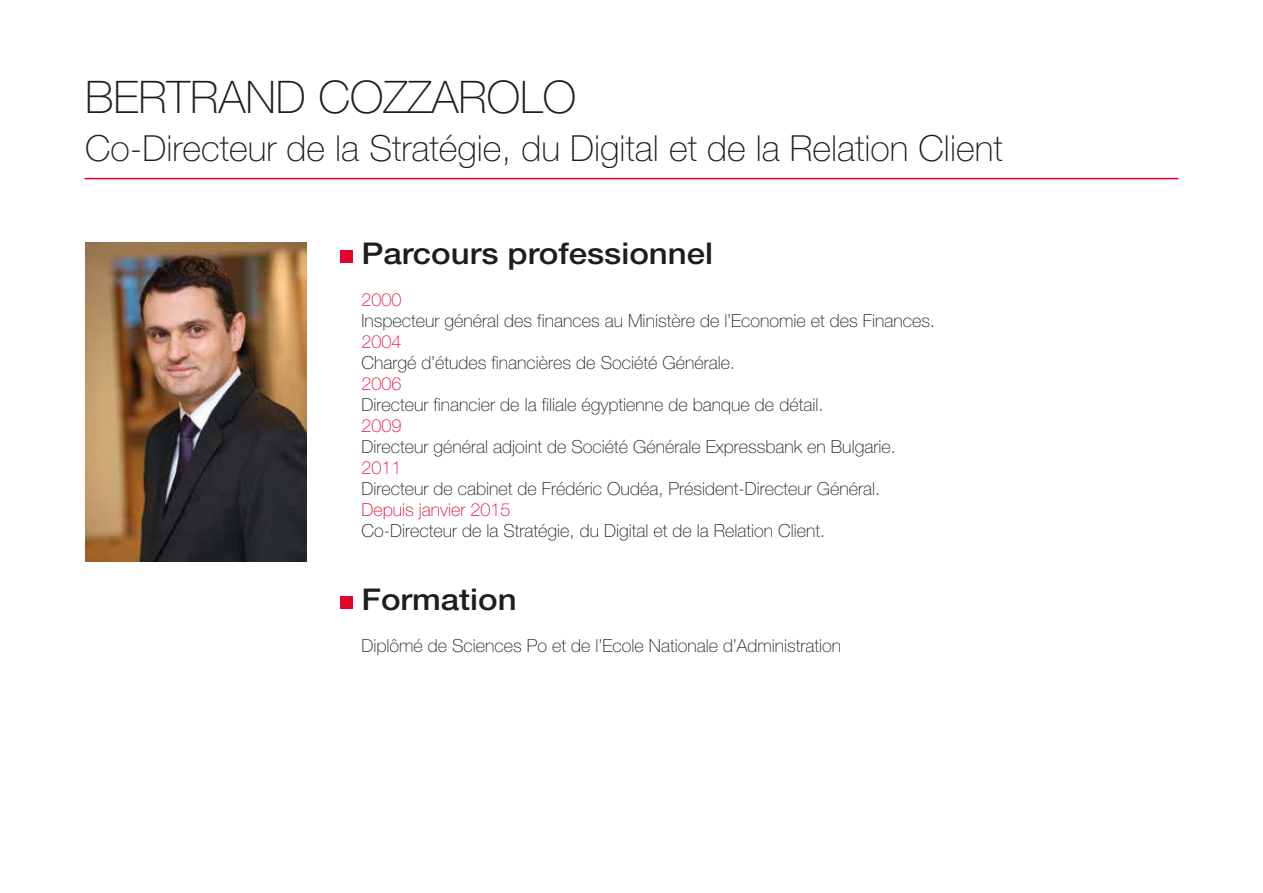
<style>
.page{position:relative;width:1263px;height:893px;background:#fff}
.page>*{position:absolute;margin:0;border:0;box-sizing:border-box;transform-origin:0 0}
.t1{font:100 45px "Helvetica Neue";color:#1d1d1b}
.t2{font:100 36px "Helvetica Neue";color:#1d1d1b}
.t3{font:500 30px "Helvetica Neue";color:#1d1d1b;scale:1.1 1}
.t4{font:100 18px "Helvetica Neue";color:#1d1d1b}
.t5{font:100 18px "Helvetica Neue";color:#e4032d}
</style>
<div class="page">
<img style="left:85px;top:242px;width:221px;height:319px">
<hr style="left:85px;top:178px;width:1093px;height:1px;background:#e4032d">
<div style="left:340px;top:251px;width:12px;height:12px;background:#e4032d"></div>
<div style="left:340px;top:597px;width:12px;height:12px;background:#e4032d"></div>
<h1 class="t1" style="left:85px;top:72px;width:492px">BERTRAND COZZAROLO</h1>
<h2 class="t2" style="left:85px;top:128px;width:919px">Co-Directeur de la Stratégie, du Digital et de la Relation Client</h2>
<h3 class="t3" style="left:361px;top:235px;width:321px">Parcours professionnel</h3>
<p class="t5" style="left:361px;top:289px;width:42px">2000</p>
<p class="t4" style="left:361px;top:310px;width:575px">Inspecteur général des finances au Ministère de l’Economie et des Finances.</p>
<p class="t5" style="left:361px;top:331px;width:42px">2004</p>
<p class="t4" style="left:361px;top:352px;width:375px">Chargé d’études financières de Société Générale.</p>
<p class="t5" style="left:361px;top:373px;width:42px">2006</p>
<p class="t4" style="left:361px;top:394px;width:463px">Directeur financier de la filiale égyptienne de banque de détail.</p>
<p class="t5" style="left:361px;top:415px;width:42px">2009</p>
<p class="t4" style="left:361px;top:436px;width:536px">Directeur général adjoint de Société Générale Expressbank en Bulgarie.</p>
<p class="t5" style="left:361px;top:457px;width:42px">2011</p>
<p class="t4" style="left:361px;top:478px;width:520px">Directeur de cabinet de Frédéric Oudéa, Président-Directeur Général.</p>
<p class="t5" style="left:361px;top:499px;width:151px">Depuis janvier 2015</p>
<p class="t4" style="left:361px;top:520px;width:465px">Co-Directeur de la Stratégie, du Digital et de la Relation Client.</p>
<h3 class="t3" style="left:361px;top:582px;width:143px">Formation</h3>
<p class="t4" style="left:361px;top:636px;width:481px">Diplômé de Sciences Po et de l’Ecole Nationale d’Administration</p>
</div>
